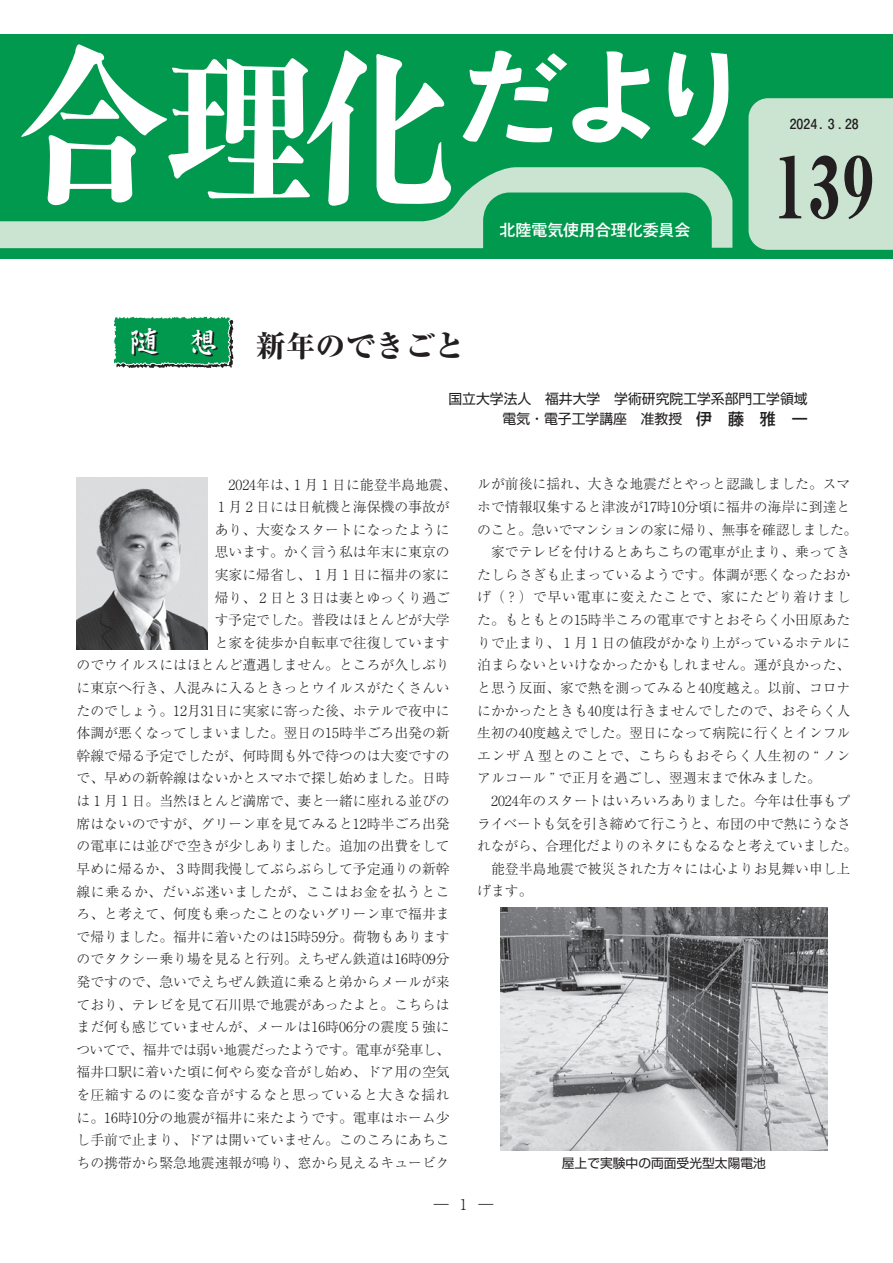
<style>
.page{position:relative;width:893px;height:1263px;background:#fff}
.page>*{position:absolute;margin:0;border:0;box-sizing:border-box;transform-origin:0 0}
.t1{font:85.05px "Midashi Min Pr 6 N MA31";color:#231f20;scale:.8 1}
.t2{font:800 29.7px "Ryumin Pr 6 N";color:#231f20}
.t3{font:29.7px "NIS GM 83 pv RKSJ H";color:#fff}
.t4{font:500 15.9px "Gothic MB101 Pr 6 N";letter-spacing:-.005em;color:#fff}
.t5{font:300 14.85px "Ryumin Pr 6 N";color:#231f20}
.t6{font:300 13.8px/22.6px "Ryumin Pr 6 N";color:#231f20}
.t7{font:13.8px/20.2px "Shin Go Pr 6 N";color:#231f20;text-align:right}
.t8{font:300 13.8px "Ryumin Pr 6 N";letter-spacing:-.03em;color:#231f20}
.t9{font:300 13.8px "Ryumin Pr 6 N";letter-spacing:.045em;color:#231f20}
.t10{font:300 13.8px "Ryumin Pr 6 N";letter-spacing:.04em;color:#231f20}
.t11{font:700 13.8px "Futo Go B101 Pr 6 N";color:#231f20}
.t12{font:12.75px "Shin Go Pr 6 N";color:#231f20}
.s1{font-weight:500;font-size:15.9px}
</style>
<div class="page">
<div style="left:0;top:34px;width:893px;height:225px;background:#00994e"></div>
<svg style="left:376px;top:54px;width:69px;height:113px"></svg>
<svg style="left:21px;top:44px;width:346px;height:123px"></svg>
<svg style="left:668px;top:52px;width:61px;height:94px"></svg>
<svg style="left:463px;top:50px;width:187px;height:93px"></svg>
<svg style="left:0;top:167px;width:732px;height:81px"></svg>
<div style="left:748px;top:98px;width:145px;height:152px;background:#cbe3d1"></div>
<img style="left:77px;top:477px;width:131px;height:172px">
<svg style="left:113px;top:316px;width:120px;height:52px;background:#2f9e68"></svg>
<svg style="left:133px;top:330px;width:85px;height:27px;background:#077d43"></svg>
<img style="left:500px;top:907px;width:328px;height:243px">
<h2 class="t3" style="left:129px;top:323px;width:91px">随　想</h2>
<p class="t4" style="left:500px;top:217px;width:192px">北陸電気使用合理化委員会</p>
<p class="t11" style="left:790px;top:113px;width:71px">２０２４．３．２８</p>
<h1 class="t1" style="left:773px;top:121px;width:129px">１３９</h1>
<h2 class="t2" style="left:256px;top:323px;width:210px">新年のできごと</h2>
<p class="t7" style="left:448px;top:387px;width:361px">国立大学法人　福井大学　学術研究院工学系部門工学領域電気・電子工学講座　准教授　<span class="s1">伊　藤　雅　一</span></p>
<p class="t6" style="left:215px;top:472px;width:243px">　２０２４年は、１月１日に能登半島地震、</p>
<p class="t6" style="left:218px;top:495px;width:233px">１月２日には日航機と海保機の事故が</p>
<p class="t6" style="left:215px;top:517px;width:236px">あり、大変なスタートになったように</p>
<p class="t6" style="left:215px;top:540px;width:236px">思います。かく言う私は年末に東京の</p>
<p class="t6" style="left:215px;top:563px;width:236px">実家に帰省し、１月１日に福井の家に</p>
<p class="t6" style="left:215px;top:585px;width:236px">帰り、２日と３日は妻とゆっくり過ご</p>
<p class="t6" style="left:215px;top:608px;width:236px">す予定でした。普段はほとんどが大学</p>
<p class="t6" style="left:215px;top:630px;width:236px">と家を徒歩か自転車で往復しています</p>
<p class="t6" style="left:77px;top:653px;width:375px">のでウイルスにはほとんど遭遇しません。ところが久しぶり</p>
<p class="t6" style="left:77px;top:676px;width:375px">に東京へ行き、人混みに入るときっとウイルスがたくさんい</p>
<p class="t6" style="left:77px;top:698px;width:375px">たのでしょう。１２月３１日に実家に寄った後、ホテルで夜中に</p>
<p class="t6" style="left:77px;top:721px;width:375px">体調が悪くなってしまいました。翌日の１５時半ごろ出発の新</p>
<p class="t6" style="left:77px;top:743px;width:375px">幹線で帰る予定でしたが、何時間も外で待つのは大変ですの</p>
<p class="t6" style="left:77px;top:766px;width:375px">で、早めの新幹線はないかとスマホで探し始めました。日時</p>
<p class="t6" style="left:77px;top:789px;width:375px">は１月１日。当然ほとんど満席で、妻と一緒に座れる並びの</p>
<p class="t6" style="left:77px;top:811px;width:375px">席はないのですが、グリーン車を見てみると１２時半ごろ出発</p>
<p class="t6" style="left:77px;top:834px;width:375px">の電車には並びで空きが少しありました。追加の出費をして</p>
<p class="t6" style="left:77px;top:856px;width:375px">早めに帰るか、３時間我慢してぶらぶらして予定通りの新幹</p>
<p class="t9" style="left:77px;top:880px;width:375px">線に乗るか、だいぶ迷いましたが、ここはお金を払うとこ</p>
<p class="t6" style="left:77px;top:902px;width:375px">ろ、と考えて、何度も乗ったことのないグリーン車で福井ま</p>
<p class="t6" style="left:77px;top:924px;width:375px">で帰りました。福井に着いたのは１５時５９分。荷物もあります</p>
<p class="t6" style="left:77px;top:947px;width:375px">のでタクシー乗り場を見ると行列。えちぜん鉄道は１６時０９分</p>
<p class="t6" style="left:77px;top:970px;width:375px">発ですので、急いでえちぜん鉄道に乗ると弟からメールが来</p>
<p class="t6" style="left:77px;top:992px;width:375px">ており、テレビを見て石川県で地震があったよと。こちらは</p>
<p class="t6" style="left:77px;top:1015px;width:375px">まだ何も感じていませんが、メールは１６時０６分の震度５強に</p>
<p class="t8" style="left:76px;top:1039px;width:375px">ついてで、福井では弱い地震だったようです。電車が発車し、</p>
<p class="t6" style="left:77px;top:1060px;width:375px">福井口駅に着いた頃に何やら変な音がし始め、ドア用の空気</p>
<p class="t10" style="left:77px;top:1084px;width:375px">を圧縮するのに変な音がするなと思っていると大きな揺れ</p>
<p class="t6" style="left:77px;top:1105px;width:375px">に。１６時１０分の地震が福井に来たようです。電車はホーム少</p>
<p class="t6" style="left:77px;top:1128px;width:375px">し手前で止まり、ドアは開いていません。このころにあちこ</p>
<p class="t6" style="left:77px;top:1150px;width:375px">ちの携帯から緊急地震速報が鳴り、窓から見えるキュービク</p>
<p class="t6" style="left:477px;top:472px;width:382px">ルが前後に揺れ、大きな地震だとやっと認識しました。スマホで情報収集すると津波が１７時１０分頃に福井の海岸に到達とのこと。急いでマンションの家に帰り、無事を確認しました。　家でテレビを付けるとあちこちの電車が止まり、乗ってきたしらさぎも止まっているようです。体調が悪くなったおかげ（？）で早い電車に変えたことで、家にたどり着けました。もともとの１５時半ころの電車ですとおそらく小田原あたりで止まり、１月１日の値段がかなり上がっているホテルに泊まらないといけなかったかもしれません。運が良かった、と思う反面、家で熱を測ってみると４０度越え。以前、コロナにかかったときも４０度は行きませんでしたので、おそらく人生初の４０度越えでした。翌日になって病院に行くとインフルエンザ A 型とのことで、こちらもおそらく人生初の “ ノンアルコール ” で正月を過ごし、翌週末まで休みました。<br>　２０２４年のスタートはいろいろありました。今年は仕事もプライベートも気を引き締めて行こうと、布団の中で熱にうなされながら、合理化だよりのネタにもなるなと考えていました。　能登半島地震で被災された方々には心よりお見舞い申し上げます。</p>
<p class="t12" style="left:562px;top:1152px;width:206px">屋上で実験中の両面受光型太陽電池</p>
<p class="t5" style="left:460px;top:1193px;width:9px">1</p>
<p class="t5" style="left:434px;top:1193px;width:61px">―　　―</p>
</div>
